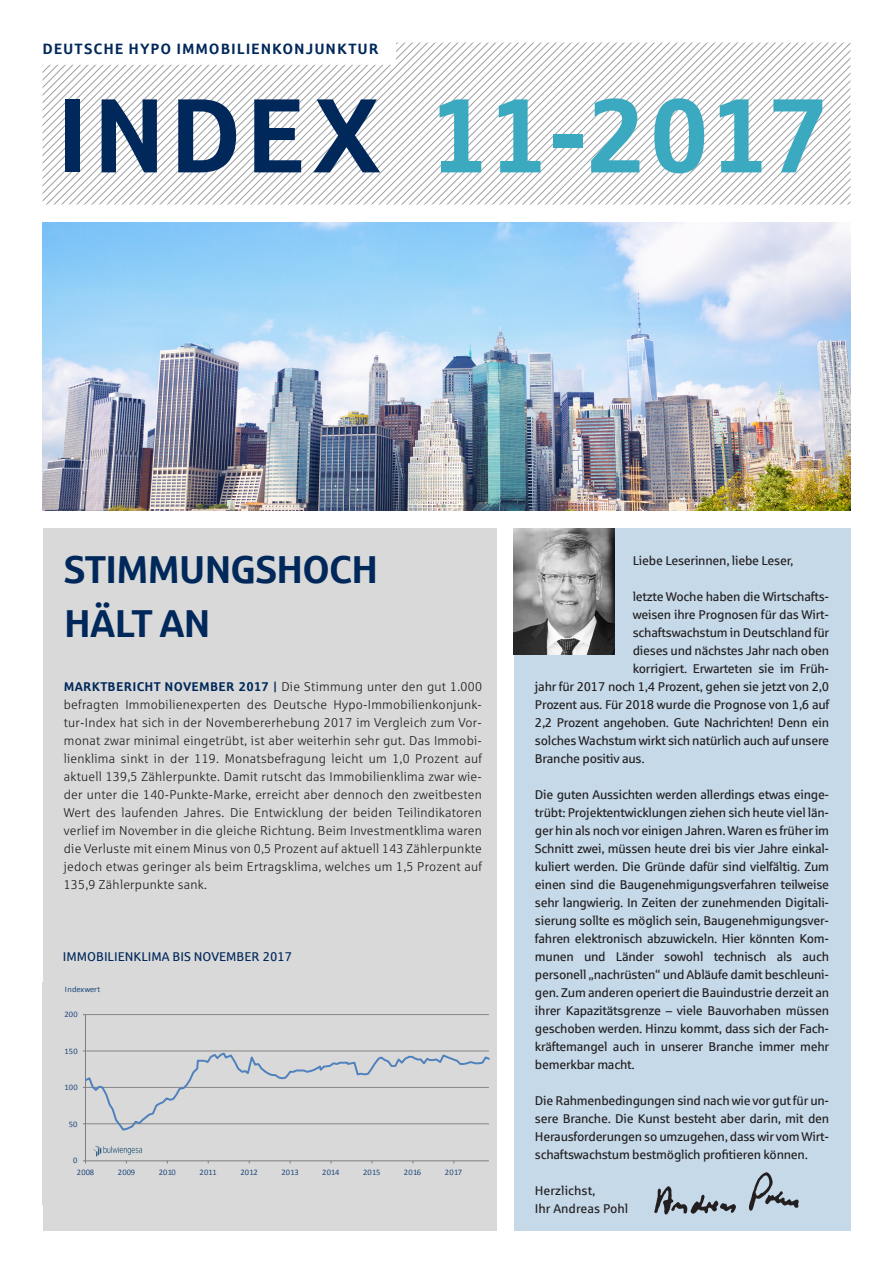
<style>
.page{position:relative;width:893px;height:1263px;background:#fff}
.page>*{position:absolute;margin:0;border:0;box-sizing:border-box;transform-origin:0 0}
.t1{font:700 105px "Sparkasse Rg";letter-spacing:.02em;color:#3baac0}
.t2{font:700 39px "Sparkasse Rg";letter-spacing:-.03em;color:#00285b}
.t3{font:700 15px "Sparkasse Rg";letter-spacing:.06em;color:#00285b}
.t4{font:12.75px/18px "Sparkasse Rg";letter-spacing:-.02em;color:#231f20;text-align:justify}
.t5{font:12.75px/18px "Sparkasse Lt";letter-spacing:.02em;color:#231f20;text-align:justify}
.t6{font:12.75px "Sparkasse Rg";color:#00285b}
.t7{font:12.75px "Sparkasse Rg";color:#231f20}
.t8{font:8.4px "Calibri";letter-spacing:.03em;color:#1f497d}
.s1{color:#00285b}
.s2{font-family:"Sparkasse Rg";font-weight:700;color:#00285b}
</style>
<div class="page">
<svg style="left:398px;top:45px;width:451px;height:4px"></svg>
<svg style="left:396px;top:49px;width:454px;height:4px"></svg>
<svg style="left:397px;top:53px;width:452px;height:4px"></svg>
<svg style="left:398px;top:60px;width:451px;height:4px"></svg>
<svg style="left:43px;top:64px;width:807px;height:4px"></svg>
<svg style="left:43px;top:68px;width:806px;height:4px"></svg>
<svg style="left:43px;top:72px;width:807px;height:3px"></svg>
<svg style="left:43px;top:75px;width:806px;height:4px"></svg>
<svg style="left:43px;top:79px;width:807px;height:4px"></svg>
<svg style="left:43px;top:83px;width:806px;height:4px"></svg>
<svg style="left:43px;top:87px;width:807px;height:4px"></svg>
<svg style="left:43px;top:91px;width:806px;height:3px"></svg>
<svg style="left:43px;top:94px;width:807px;height:4px"></svg>
<svg style="left:43px;top:98px;width:806px;height:4px"></svg>
<svg style="left:43px;top:102px;width:807px;height:4px"></svg>
<svg style="left:43px;top:106px;width:806px;height:3px"></svg>
<svg style="left:43px;top:109px;width:807px;height:4px"></svg>
<svg style="left:43px;top:113px;width:806px;height:4px"></svg>
<svg style="left:43px;top:117px;width:807px;height:4px"></svg>
<svg style="left:43px;top:121px;width:806px;height:4px"></svg>
<svg style="left:43px;top:125px;width:807px;height:3px"></svg>
<svg style="left:43px;top:128px;width:806px;height:4px"></svg>
<svg style="left:43px;top:132px;width:807px;height:4px"></svg>
<svg style="left:43px;top:136px;width:806px;height:4px"></svg>
<svg style="left:43px;top:140px;width:807px;height:3px"></svg>
<svg style="left:43px;top:143px;width:806px;height:4px"></svg>
<svg style="left:43px;top:147px;width:807px;height:4px"></svg>
<svg style="left:43px;top:151px;width:807px;height:54px"></svg>
<div style="left:514px;top:529px;width:336px;height:702px;background:#c5d9e9"></div>
<img style="left:514px;top:529px;width:101px;height:126px">
<div style="left:43px;top:529px;width:453px;height:702px;background:#d9d9d9"></div>
<div style="left:43px;top:982px;width:452px;height:223px;background:#d9d9d9"></div>
<hr style="left:85px;top:1014px;width:404px;height:1px;background:#868686">
<hr style="left:85px;top:1014px;width:1px;height:147px;background:#7f7f7f">
<hr style="left:85px;top:1160px;width:404px;height:1px;background:#7f7f7f">
<svg style="left:83px;top:1051px;width:406px;height:80px"></svg>
<img style="left:93px;top:1145px;width:49px;height:11px">
<img style="left:43px;top:223px;width:807px;height:288px">
<img style="left:632px;top:1159px;width:180px;height:71px">
<p class="t3" style="left:43px;top:39px;width:338px">DEUTSCHE HYPO IMMOBILIENKONJUNKTUR</p>
<p class="t1" style="left:56px;top:69px;width:774px"><span class="s1">INDEX</span> 11-2017</p>
<p class="t2" style="left:64px;top:544px;width:316px">STIMMUNGSHOCH</p>
<p class="t2" style="left:64px;top:598px;width:149px">HÄLT AN</p>
<p class="t5" style="left:64px;top:677px;width:420px"><span class="s2">MARKTBERICHT NOVEMBER 2017 |</span> Die Stimmung unter den gut 1.000 befragten Immobilienexperten des Deutsche Hypo-Immobilienkonjunk&shy;tur-Index hat sich in der Novembererhebung 2017 im Vergleich zum Vor&shy;monat zwar minimal eingetrübt, ist aber weiterhin sehr gut. Das Immobi&shy;lienklima sinkt in der 119. Monatsbefragung leicht um 1,0 Prozent auf aktuell 139,5 Zählerpunkte. Damit rutscht das Immobilienklima zwar wie&shy;der unter die 140-Punkte-Marke, erreicht aber dennoch den zweitbesten Wert des laufenden Jahres. Die Entwicklung der beiden Teilindikatoren verlief im November in die gleiche Richtung. Beim Investmentklima waren die Verluste mit einem Minus von 0,5 Prozent auf aktuell 143 Zählerpunkte jedoch etwas geringer als beim Ertragsklima, welches um 1,5 Prozent auf 135,9 Zählerpunkte sank.</p>
<p class="t6" style="left:63px;top:948px;width:231px">IMMOBILIENKLIMA BIS NOVEMBER 2017</p>
<p class="t8" style="left:65px;top:984px;width:37px">Indexwert</p>
<p class="t8" style="left:64px;top:1009px;width:15px">200</p>
<p class="t8" style="left:64px;top:1045px;width:15px">150</p>
<p class="t8" style="left:64px;top:1082px;width:15px">100</p>
<p class="t8" style="left:69px;top:1119px;width:10px">50</p>
<p class="t8" style="left:73px;top:1155px;width:6px">0</p>
<p class="t8" style="left:77px;top:1166px;width:19px">2008</p>
<p class="t8" style="left:118px;top:1166px;width:19px">2009</p>
<p class="t8" style="left:159px;top:1166px;width:19px">2010</p>
<p class="t8" style="left:200px;top:1166px;width:19px">2011</p>
<p class="t8" style="left:240px;top:1166px;width:19px">2012</p>
<p class="t8" style="left:281px;top:1166px;width:19px">2013</p>
<p class="t8" style="left:322px;top:1166px;width:19px">2014</p>
<p class="t8" style="left:363px;top:1166px;width:19px">2015</p>
<p class="t8" style="left:404px;top:1166px;width:19px">2016</p>
<p class="t8" style="left:445px;top:1166px;width:19px">2017</p>
<p class="t4" style="left:633px;top:551px;width:162px">Liebe Leserinnen, liebe Leser,</p>
<p class="t4" style="left:633px;top:587px;width:198px">letzte Woche haben die Wirtschafts-</p>
<p class="t4" style="left:633px;top:605px;width:198px">weisen ihre Prognosen für das Wirt-</p>
<p class="t4" style="left:633px;top:623px;width:198px">schaftswachstum in Deutschland für</p>
<p class="t4" style="left:633px;top:641px;width:198px">dieses und nächstes Jahr nach oben</p>
<p class="t4" style="left:633px;top:659px;width:198px">korrigiert. Erwarteten sie im Früh-</p>
<p class="t4" style="left:535px;top:677px;width:296px">jahr für 2017 noch 1,4 Prozent, gehen sie jetzt von 2,0</p>
<p class="t4" style="left:535px;top:695px;width:296px">Prozent aus. Für 2018 wurde die Prognose von 1,6 auf</p>
<p class="t4" style="left:535px;top:713px;width:296px">2,2 Prozent angehoben. Gute Nachrichten! Denn ein</p>
<p class="t4" style="left:535px;top:731px;width:296px">solches Wachstum wirkt sich natürlich auch auf unsere</p>
<p class="t4" style="left:535px;top:749px;width:111px">Branche positiv aus.</p>
<p class="t4" style="left:535px;top:785px;width:296px">Die guten Aussichten werden allerdings etwas einge&shy;trübt: Projektentwicklungen ziehen sich heute viel län&shy;ger hin als noch vor einigen Jahren. Waren es früher im Schnitt zwei, müssen heute drei bis vier Jahre einkal&shy;kuliert werden. Die Gründe dafür sind vielfältig. Zum einen sind die Baugenehmigungsverfahren teilweise sehr langwierig. In Zeiten der zunehmenden Digitali&shy;sierung sollte es möglich sein, Baugenehmigungsver&shy;fahren elektronisch abzuwickeln. Hier könnten Kom&shy;munen und Länder sowohl technisch als auch personell „nachrüsten“ und Abläufe damit beschleuni&shy;gen. Zum anderen operiert die Bauindustrie derzeit an ihrer Kapazitätsgrenze – viele Bauvorhaben müssen geschoben werden. Hinzu kommt, dass sich der Fach&shy;kräftemangel auch in unserer Branche immer mehr bemerkbar macht.</p>
<p class="t4" style="left:535px;top:1091px;width:296px">Die Rahmenbedingungen sind nach wie vor gut für un&shy;sere Branche. Die Kunst besteht aber darin, mit den Herausforderungen so umzugehen, dass wir vom Wirt&shy;schaftswachstum bestmöglich profitieren können.</p>
<p class="t7" style="left:535px;top:1182px;width:62px">Herzlichst,</p>
<p class="t7" style="left:535px;top:1200px;width:95px">Ihr Andreas Pohl</p>
</div>
